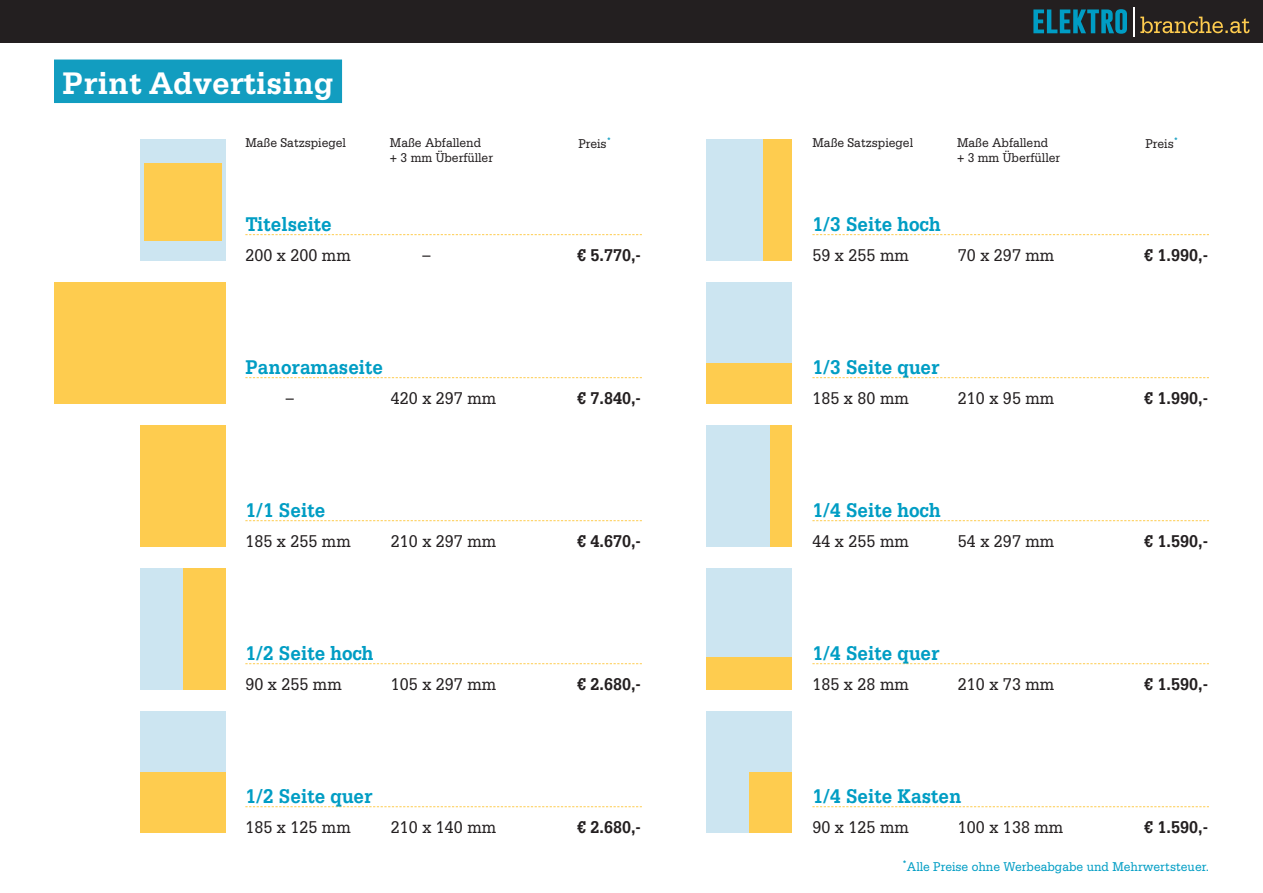
<style>
.page{position:relative;width:1263px;height:893px;background:#fff}
.page>*{position:absolute;margin:0;border:0;box-sizing:border-box;transform-origin:0 0}
.t1{font:700 33px "Serifa Std";color:#fff;scale:.96 1}
.t2{font:700 21px "Serifa Std";color:#009dc4;scale:.9 1}
.t3{font:18px "Serifa Std";color:#231f20;scale:.9 1}
.t4{font:700 18px "Serifa Std";color:#231f20;scale:.9 1}
.t5{font:13.5px/15px "Serifa Std";color:#231f20;scale:.9 1}
.t6{font:13.5px "Serifa Std";color:#009dc4;scale:.9 1}
</style>
<div class="page">
<div style="left:0;top:0;width:1263px;height:43px;background:#231f20"></div>
<svg style="left:1140px;top:17px;width:109px;height:16px"></svg>
<hr style="left:1133px;top:7px;width:2px;height:30px;background:#fff">
<svg style="left:1033px;top:9px;width:94px;height:25px"></svg>
<svg style="left:245px;top:234px;width:397px;height:1px"></svg>
<svg style="left:812px;top:234px;width:397px;height:1px"></svg>
<svg style="left:812px;top:377px;width:397px;height:1px"></svg>
<svg style="left:812px;top:520px;width:397px;height:1px"></svg>
<svg style="left:812px;top:663px;width:397px;height:1px"></svg>
<svg style="left:812px;top:806px;width:397px;height:1px"></svg>
<svg style="left:245px;top:377px;width:397px;height:1px"></svg>
<svg style="left:245px;top:520px;width:397px;height:1px"></svg>
<svg style="left:245px;top:663px;width:397px;height:1px"></svg>
<svg style="left:245px;top:806px;width:397px;height:1px"></svg>
<div style="left:140px;top:139px;width:86px;height:122px;background:#cce5f1"></div>
<div style="left:706px;top:139px;width:86px;height:122px;background:#cce5f1"></div>
<div style="left:706px;top:282px;width:86px;height:122px;background:#cce5f1"></div>
<div style="left:706px;top:425px;width:86px;height:122px;background:#cce5f1"></div>
<div style="left:140px;top:568px;width:86px;height:122px;background:#cce5f1"></div>
<div style="left:706px;top:568px;width:86px;height:122px;background:#cce5f1"></div>
<div style="left:140px;top:711px;width:86px;height:122px;background:#cce5f1"></div>
<div style="left:706px;top:711px;width:86px;height:122px;background:#cce5f1"></div>
<div style="left:144px;top:163px;width:78px;height:78px;background:#fecc4f"></div>
<div style="left:54px;top:282px;width:172px;height:122px;background:#fecc4f"></div>
<div style="left:140px;top:425px;width:86px;height:122px;background:#fecc4f"></div>
<div style="left:763px;top:139px;width:29px;height:122px;background:#fecc4f"></div>
<div style="left:706px;top:363px;width:86px;height:41px;background:#fecc4f"></div>
<div style="left:140px;top:772px;width:86px;height:61px;background:#fecc4f"></div>
<div style="left:706px;top:657px;width:86px;height:33px;background:#fecc4f"></div>
<div style="left:749px;top:772px;width:43px;height:61px;background:#fecc4f"></div>
<div style="left:183px;top:568px;width:43px;height:122px;background:#fecc4f"></div>
<div style="left:770px;top:425px;width:22px;height:122px;background:#fecc4f"></div>
<div style="left:54px;top:60px;width:288px;height:43px;background:#129dc0"></div>
<h1 class="t1" style="left:63px;top:63px;width:284px">Print Advertising</h1>
<p class="t5" style="left:578px;top:136px;width:38px">Preis<sup>*</sup></p>
<p class="t5" style="left:1145px;top:136px;width:38px">Preis<sup>*</sup></p>
<p class="t5" style="left:245px;top:135px;width:113px">Maße Satzspiegel</p>
<p class="t5" style="left:390px;top:135px;width:103px">Maße Abfallend</p>
<p class="t5" style="left:812px;top:135px;width:113px">Maße Satzspiegel</p>
<p class="t5" style="left:390px;top:150px;width:116px">+ 3 mm Überfüller</p>
<p class="t5" style="left:957px;top:135px;width:116px">Maße Abfallend<br>+ 3 mm Überfüller</p>
<p class="t2" style="left:245px;top:212px;width:98px">Titelseite</p>
<p class="t3" style="left:245px;top:245px;width:119px">200 x 200 mm</p>
<p class="t3" style="left:422px;top:245px;width:11px">–</p>
<p class="t4" style="left:577px;top:244px;width:73px">€ 5.770,-</p>
<p class="t2" style="left:245px;top:355px;width:154px">Panoramaseite</p>
<p class="t3" style="left:286px;top:388px;width:11px">–</p>
<p class="t3" style="left:391px;top:388px;width:119px">420 x 297 mm</p>
<p class="t4" style="left:577px;top:387px;width:73px">€ 7.840,-</p>
<p class="t2" style="left:245px;top:498px;width:90px">1/1 Seite</p>
<p class="t3" style="left:245px;top:531px;width:119px">185 x 255 mm</p>
<p class="t3" style="left:391px;top:531px;width:119px">210 x 297 mm</p>
<p class="t4" style="left:577px;top:530px;width:73px">€ 4.670,-</p>
<p class="t2" style="left:245px;top:641px;width:144px">1/2 Seite hoch</p>
<p class="t3" style="left:245px;top:674px;width:109px">90 x 255 mm</p>
<p class="t3" style="left:391px;top:674px;width:119px">105 x 297 mm</p>
<p class="t4" style="left:577px;top:673px;width:73px">€ 2.680,-</p>
<p class="t2" style="left:245px;top:784px;width:143px">1/2 Seite quer</p>
<p class="t3" style="left:245px;top:817px;width:119px">185 x 125 mm</p>
<p class="t3" style="left:391px;top:817px;width:119px">210 x 140 mm</p>
<p class="t4" style="left:577px;top:816px;width:73px">€ 2.680,-</p>
<p class="t2" style="left:812px;top:212px;width:144px">1/3 Seite hoch</p>
<p class="t3" style="left:812px;top:245px;width:109px">59 x 255 mm</p>
<p class="t3" style="left:958px;top:245px;width:109px">70 x 297 mm</p>
<p class="t4" style="left:1144px;top:244px;width:73px">€ 1.990,-</p>
<p class="t2" style="left:812px;top:355px;width:143px">1/3 Seite quer</p>
<p class="t3" style="left:812px;top:388px;width:109px">185 x 80 mm</p>
<p class="t3" style="left:958px;top:388px;width:109px">210 x 95 mm</p>
<p class="t4" style="left:1144px;top:387px;width:73px">€ 1.990,-</p>
<p class="t2" style="left:812px;top:498px;width:144px">1/4 Seite hoch</p>
<p class="t3" style="left:812px;top:531px;width:109px">44 x 255 mm</p>
<p class="t3" style="left:958px;top:531px;width:109px">54 x 297 mm</p>
<p class="t4" style="left:1144px;top:530px;width:73px">€ 1.590,-</p>
<p class="t2" style="left:812px;top:641px;width:143px">1/4 Seite quer</p>
<p class="t3" style="left:812px;top:674px;width:109px">185 x 28 mm</p>
<p class="t3" style="left:958px;top:674px;width:109px">210 x 73 mm</p>
<p class="t4" style="left:1144px;top:673px;width:73px">€ 1.590,-</p>
<p class="t2" style="left:812px;top:784px;width:167px">1/4 Seite Kasten</p>
<p class="t3" style="left:812px;top:817px;width:109px">90 x 125 mm</p>
<p class="t3" style="left:958px;top:817px;width:119px">100 x 138 mm</p>
<p class="t4" style="left:1144px;top:816px;width:73px">€ 1.590,-</p>
<p class="t6" style="left:902px;top:859px;width:342px"><sup>*</sup>Alle Preise ohne Werbeabgabe und Mehrwertsteuer.</p>
</div>
